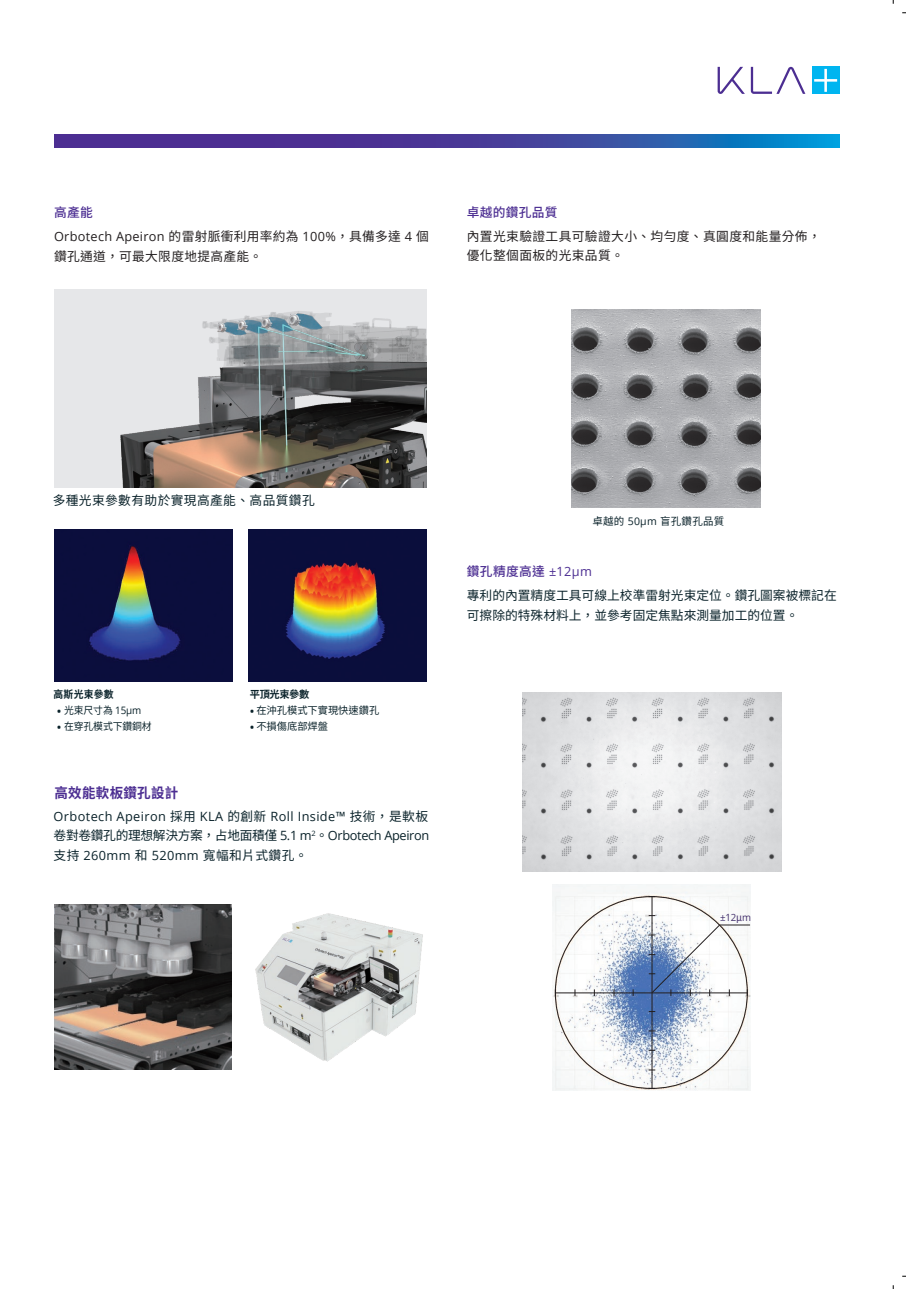
<style>
.page{position:relative;width:906px;height:1289px;background:#fff}
.page>*{position:absolute;margin:0;border:0;box-sizing:border-box;transform-origin:0 0}
.t1{font:700 14.1px "Source Han Sans TW";letter-spacing:.02em;color:#4c2e92;scale:.96 1}
.t2{font:12.75px/24px "Source Han Sans TW";color:#0a222a}
.t3{font:12.75px/19.5px "Source Han Sans TW";letter-spacing:-.025em;color:#0a222a}
.t4{font:12.75px/19.5px "Source Han Sans TW";letter-spacing:.03em;color:#231f20}
.t5{font:12.75px "Open Sans";letter-spacing:.03em;color:#0a222a}
.t6{font:12.75px "Open Sans";letter-spacing:.02em;color:#231f20}
.t7{font:12.75px "Source Han Sans TW";letter-spacing:.03em;color:#0a222a}
.t8{font:500 12.75px "Source Han Sans TW";letter-spacing:.02em;color:#4c2e92}
.t9{font:500 12.75px "Source Han Sans CN";color:#4c2e92}
.t10{font:10.5px "Source Han Sans TW";letter-spacing:.025em;color:#0a222a}
.t11{font:700 10.5px/16.5px "Open Sans";color:#0a222a}
.t12{font:10.2px/16.5px "Source Han Sans TW";color:#0a222a}
.t13{font:700 10.2px/15.5px "Source Han Sans TW";letter-spacing:-.01em;color:#0a222a;scale:.96 1}
.t14{font:10.2px "Source Han Sans TW";color:#0a222a;scale:.96 1}
.t15{font:700 10.2px "Source Han Sans TW";letter-spacing:-.01em;color:#0a222a}
.t16{font:9.9px "Open Sans";color:#45326e}
.s1{font-family:"Source Han Sans TW"}
.s2{font-weight:400}
.s3{font-family:"Open Sans";font-weight:400}
.s4{font-family:"Open Sans"}
.s5{font-weight:500;color:#4c2e92}
.s6{font-family:"Open Sans";color:#4c2e92}
.s7{font-family:"Source Han Sans CN"}
</style>
<div class="page">
<svg style="left:751px;top:67px;width:54px;height:27px"></svg>
<svg style="left:717px;top:67px;width:28px;height:27px"></svg>
<div style="left:812px;top:67px;width:27px;height:27px;background:#00b5f0"></div>
<svg style="left:814px;top:69px;width:23px;height:23px"></svg>
<svg style="left:54px;top:134px;width:785px;height:14px;background:#3a47a0"></svg>
<div style="left:54px;top:289px;width:372px;height:198px;background:#e6e7e9"></div>
<img style="left:120px;top:311px;width:306px;height:176px">
<img style="left:54px;top:529px;width:178px;height:152px">
<img style="left:248px;top:529px;width:179px;height:152px">
<img style="left:54px;top:904px;width:178px;height:165px">
<img style="left:255px;top:913px;width:168px;height:149px">
<img style="left:572px;top:309px;width:188px;height:199px">
<img style="left:522px;top:693px;width:260px;height:178px">
<img style="left:553px;top:884px;width:197px;height:206px">
<hr style="left:652px;top:896px;width:1px;height:192px;background:#231f20">
<hr style="left:555px;top:992px;width:192px;height:1px;background:#231f20">
<svg style="left:649px;top:924px;width:102px;height:71px"></svg>
<p class="t9" style="left:54px;top:205px;width:40px">高產能</p>
<p class="t6" style="left:54px;top:228px;width:376px">Orbotech Apeiron <span class="s1">的雷射脈衝利用率約為</span> 100%<span class="s1">，具備多達</span> 4 <span class="s1">個</span></p>
<p class="t4" style="left:54px;top:246px;width:210px">鑽孔通道，可最大限度地提高產能。</p>
<p class="t8" style="left:467px;top:205px;width:92px">卓越的鑽孔品質</p>
<p class="t4" style="left:467px;top:227px;width:355px">內置光束驗證工具可驗證大小、均勻度、真圓度和能量分佈，優化整個面板的光束品質。</p>
<p class="t7" style="left:53px;top:493px;width:264px">多種光束參數有助於實現高產能、高品質鑽孔</p>
<p class="t13" style="left:64px;top:687px;width:82px;text-indent:-10px">高斯光束參數<br><span class="s2">光束尺寸為</span> <span class="s3">15µm</span></p>
<p class="t14" style="left:64px;top:720px;width:93px">在穿孔模式下鑽銅材</p>
<p class="t15" style="left:250px;top:688px;width:61px">平頂光束參數</p>
<p class="t12" style="left:256px;top:702px;width:124px">在沖孔模式下實現快速鑽孔不損傷底部焊盤</p>
<p class="t11" style="left:57px;top:702px;width:5px">• •</p>
<p class="t11" style="left:250px;top:702px;width:5px">• •</p>
<p class="t1" style="left:55px;top:784px;width:130px">高效能軟板鑽孔設計</p>
<p class="t5" style="left:54px;top:807px;width:376px">Orbotech Apeiron <span class="s1">採用</span> KLA <span class="s1">的創新</span> Roll Inside™ <span class="s1">技術，是軟板</span></p>
<p class="t3" style="left:54px;top:826px;width:377px">卷對卷鑽孔的理想解決方案，占地面積僅 <span class="s4">5.1 m</span><sup>2</sup>。<span class="s4">Orbotech Apeiron</span>支持 <span class="s4">260mm</span> 和 <span class="s4">520mm</span> 寬幅和片式鑽孔。</p>
<p class="t10" style="left:592px;top:515px;width:133px">卓越的 <span class="s4">50μm</span> 盲孔鑽孔品質</p>
<p class="t2" style="left:467px;top:560px;width:371px"><span class="s5">鑽孔精度高達</span> <span class="s6">±12μm<br></span>專利的內置精度工具可線上校準雷射光束定位。鑽孔圖案被標記在</p>
<p class="t2" style="left:467px;top:603px;width:333px">可擦除的特殊材料上，並參考固定焦點來測量加工的位置。</p>
<p class="t16" style="left:720px;top:910px;width:33px">±12<span class="s7">µ</span>m</p>
</div>
